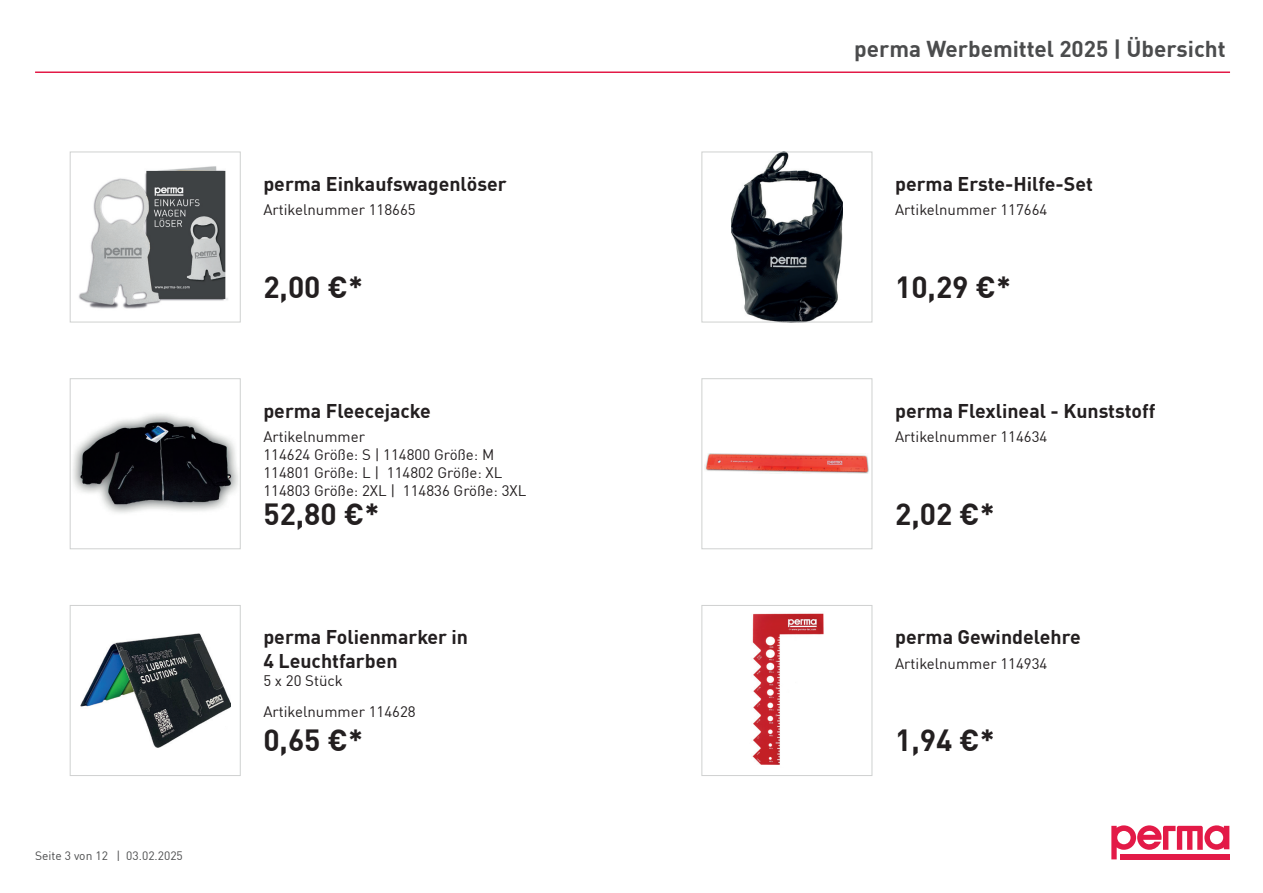
<style>
.page{position:relative;width:1263px;height:893px;background:#fff}
.page>*{position:absolute;margin:0;border:0;box-sizing:border-box;transform-origin:0 0}
.t1{font:700 30px "DIN Pro";color:#231f20}
.t2{font:700 22.5px "DIN Pro";color:#4b4c4d}
.t3{font:700 19.5px/23.4px "DIN Pro";color:#231f20}
.t4{font:15px/18px "DIN Pro";color:#231f20}
.t5{font:12px "DIN Pro";color:#4b4c4d}
</style>
<div class="page">
<img style="left:704px;top:454px;width:165px;height:20px">
<div style="left:702px;top:379px;width:170px;height:170px;border:1px solid #cfd1d0"></div>
<img style="left:752px;top:613px;width:72px;height:152px">
<div style="left:702px;top:605px;width:170px;height:171px;border:1px solid #cfd1d0"></div>
<img style="left:73px;top:414px;width:165px;height:99px">
<div style="left:70px;top:379px;width:170px;height:170px;border:1px solid #cfd1d0"></div>
<img style="left:731px;top:154px;width:112px;height:166px">
<div style="left:702px;top:152px;width:170px;height:170px;border:1px solid #cfd1d0"></div>
<img style="left:78px;top:166px;width:150px;height:143px">
<div style="left:70px;top:152px;width:170px;height:170px;border:1px solid #cfd1d0"></div>
<img style="left:80px;top:634px;width:150px;height:113px">
<div style="left:70px;top:605px;width:170px;height:171px;border:1px solid #cfd1d0"></div>
<svg style="left:1111px;top:825px;width:118px;height:34px"></svg>
<hr style="left:35px;top:71px;width:1195px;height:2px;background:#e31a47">
<p class="t5" style="left:35px;top:846px;width:149px">Seite 3 von 12 | 03.02.2025</p>
<h3 class="t3" style="left:263px;top:171px;width:245px">perma Einkaufswagenlöser</h3>
<p class="t4" style="left:263px;top:200px;width:154px">Artikelnummer 118665</p>
<h1 class="t1" style="left:263px;top:264px;width:101px">2,00 €*</h1>
<h3 class="t3" style="left:263px;top:398px;width:169px">perma Fleecejacke</h3>
<p class="t4" style="left:263px;top:426px;width:264px">Artikelnummer<br>114624 Größe: S | 114800 Größe: M<br>114801 Größe: L | 114802 Größe: XL<br>114803 Größe: 2XL | 114836 Größe: 3XL</p>
<h1 class="t1" style="left:263px;top:490px;width:118px">52,80 €*</h1>
<h3 class="t3" style="left:263px;top:624px;width:206px">perma Folienmarker in<br>4 Leuchtfarben</h3>
<p class="t4" style="left:263px;top:664px;width:154px;line-height:31.5px">5 x 20 Stück<br>Artikelnummer 114628</p>
<h1 class="t1" style="left:263px;top:717px;width:101px">0,65 €*</h1>
<h2 class="t2" style="left:854px;top:31px;width:373px">perma Werbemittel 2025 | Übersicht</h2>
<h3 class="t3" style="left:895px;top:171px;width:199px">perma Erste-Hilfe-Set</h3>
<p class="t4" style="left:895px;top:200px;width:154px">Artikelnummer 117664</p>
<h1 class="t1" style="left:895px;top:264px;width:118px">10,29 €*</h1>
<h3 class="t3" style="left:895px;top:398px;width:262px">perma Flexlineal - Kunststoff</h3>
<p class="t4" style="left:895px;top:426px;width:154px">Artikelnummer 114634</p>
<h1 class="t1" style="left:895px;top:490px;width:101px">2,02 €*</h1>
<h3 class="t3" style="left:895px;top:624px;width:187px">perma Gewindelehre</h3>
<p class="t4" style="left:895px;top:653px;width:154px">Artikelnummer 114934</p>
<h1 class="t1" style="left:895px;top:717px;width:101px">1,94 €*</h1>
</div>
